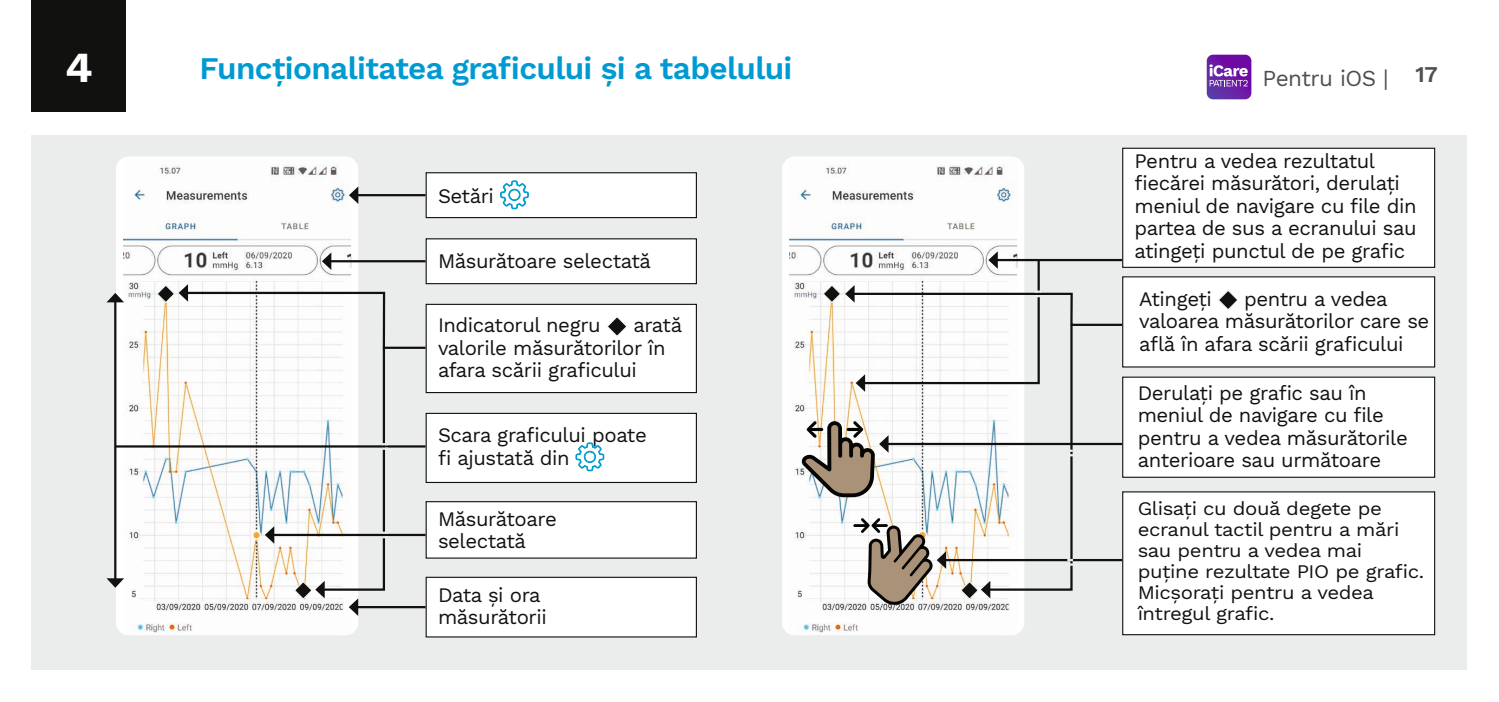
<style>
.page{position:relative;width:1499px;height:702px;background:#fff}
.page>*{position:absolute;margin:0;border:0;box-sizing:border-box;transform-origin:0 0}
.t1{font:700 42.75px "Work Sans";color:#fff}
.Otsikko_1{font:600 31.5px "Work Sans";letter-spacing:-.02em;color:#009ad2}
.Otsikko_1-2{font:22.5px "Work Sans";letter-spacing:-.02em;color:#4d4f4e}
.t2{font:600 22.5px "Work Sans";color:#4d4f4e}
.information{font:20.25px/22.5px "Work Sans";letter-spacing:-.02em;color:#11110f}
.information-2{font:18.9px/20.9px "Work Sans";letter-spacing:-.02em;color:#11110f;scale:1.07 1}
</style>
<div class="page">
<div style="left:32px;top:0;width:94px;height:112px;background:#11110f"></div>
<div style="left:32px;top:136px;width:1435px;height:534px;background:#ebecec"></div>
<div style="left:116px;top:157px;width:242px;height:478px;background:#fff;border-radius:13px"></div>
<img style="left:123px;top:157px;width:228px;height:478px">
<div style="left:782px;top:157px;width:242px;height:478px;background:#fff;border-radius:13px"></div>
<img style="left:789px;top:157px;width:228px;height:478px">
<div style="left:426px;top:173px;width:270px;height:44px;background:#fff"></div>
<div style="left:426px;top:172px;width:271px;height:46px;border:1px solid #11110f"></div>
<div style="left:426px;top:501px;width:270px;height:57px;background:#fff"></div>
<div style="left:426px;top:501px;width:271px;height:57px;border:1px solid #11110f"></div>
<div style="left:426px;top:577px;width:270px;height:60px;background:#fff"></div>
<div style="left:426px;top:576px;width:271px;height:61px;border:1px solid #11110f"></div>
<div style="left:426px;top:413px;width:270px;height:69px;background:#fff"></div>
<div style="left:426px;top:413px;width:271px;height:70px;border:1px solid #11110f"></div>
<div style="left:426px;top:304px;width:270px;height:88px;background:#fff"></div>
<div style="left:426px;top:304px;width:271px;height:89px;border:1px solid #11110f"></div>
<div style="left:1123px;top:377px;width:311px;height:100px;background:#fff"></div>
<div style="left:1122px;top:376px;width:313px;height:102px;border:1px solid #11110f"></div>
<div style="left:1123px;top:277px;width:311px;height:90px;background:#fff"></div>
<div style="left:1123px;top:148px;width:311px;height:119px;background:#fff"></div>
<div style="left:1122px;top:148px;width:313px;height:120px;border:1px solid #11110f"></div>
<div style="left:1123px;top:492px;width:311px;height:142px;background:#fff"></div>
<div style="left:1122px;top:491px;width:313px;height:144px;border:1px solid #11110f"></div>
<svg style="left:500px;top:180px;width:29px;height:29px"></svg>
<svg style="left:575px;top:442px;width:29px;height:29px"></svg>
<svg style="left:608px;top:316px;width:19px;height:21px"></svg>
<hr style="left:357px;top:194px;width:69px;height:2px;background:#11110f">
<svg style="left:349px;top:186px;width:9px;height:18px"></svg>
<hr style="left:114px;top:301px;width:2px;height:278px;background:#11110f">
<svg style="left:107px;top:293px;width:17px;height:9px"></svg>
<svg style="left:107px;top:578px;width:17px;height:9px"></svg>
<hr style="left:115px;top:445px;width:311px;height:2px;background:#11110f">
<svg style="left:1218px;top:290px;width:20px;height:20px"></svg>
<hr style="left:330px;top:260px;width:96px;height:2px;background:#11110f">
<svg style="left:322px;top:252px;width:9px;height:18px"></svg>
<div style="left:426px;top:239px;width:270px;height:44px;background:#fff"></div>
<div style="left:426px;top:238px;width:271px;height:46px;border:1px solid #11110f"></div>
<svg style="left:156px;top:284px;width:272px;height:332px"></svg>
<svg style="left:801px;top:251px;width:323px;height:356px"></svg>
<svg style="left:1207px;top:55px;width:44px;height:44px;background:#8241b3"></svg>
<p class="t1" style="left:65px;top:35px;width:29px">4</p>
<p class="Otsikko_1" style="left:199px;top:45px;width:595px">Funcționalitatea graficului și a tabelului</p>
<p class="t2" style="left:1415px;top:57px;width:24px">17</p>
<p class="Otsikko_1-2" style="left:1262px;top:65px;width:127px">Pentru iOS |</p>
<p class="information" style="left:438px;top:185px;width:58px">Setări</p>
<p class="information" style="left:438px;top:251px;width:214px">Măsurătoare selectată</p>
<p class="information" style="left:438px;top:315px;width:164px">Indicatorul negru</p>
<p class="information" style="left:438px;top:315px;width:246px;text-indent:195px">arată valorile măsurătorilor în afara scării graficului</p>
<p class="information" style="left:438px;top:425px;width:210px">Scara graficului poate fi ajustată din</p>
<p class="information" style="left:438px;top:508px;width:120px">Măsurătoare selectată</p>
<p class="information" style="left:438px;top:584px;width:110px">Data și ora măsurătorii</p>
<p class="information" style="left:1134px;top:150px;width:284px">Pentru a vedea rezultatul fiecărei măsurători, derulați meniul de navigare cu file din partea de sus a ecranului sau atingeți punctul de pe grafic</p>
<p class="information" style="left:1139px;top:288px;width:292px;text-indent:105px">pentru a vedea valoarea măsurătorilor care se află în afara scării graficului</p>
<p class="information" style="left:1139px;top:288px;width:74px">Atingeți</p>
<p class="information" style="left:1138px;top:382px;width:272px">Derulați pe grafic sau în meniul de navigare cu file pentru a vedea măsurătorile anterioare sau următoare</p>
<p class="information-2" style="left:1138px;top:498px;width:269px">Glisați cu două degete pe ecranul tactil pentru a mări sau pentru a vedea mai puține rezultate PIO pe grafic.<br>Micșorați pentru a vedea întregul grafic.</p>
</div>
